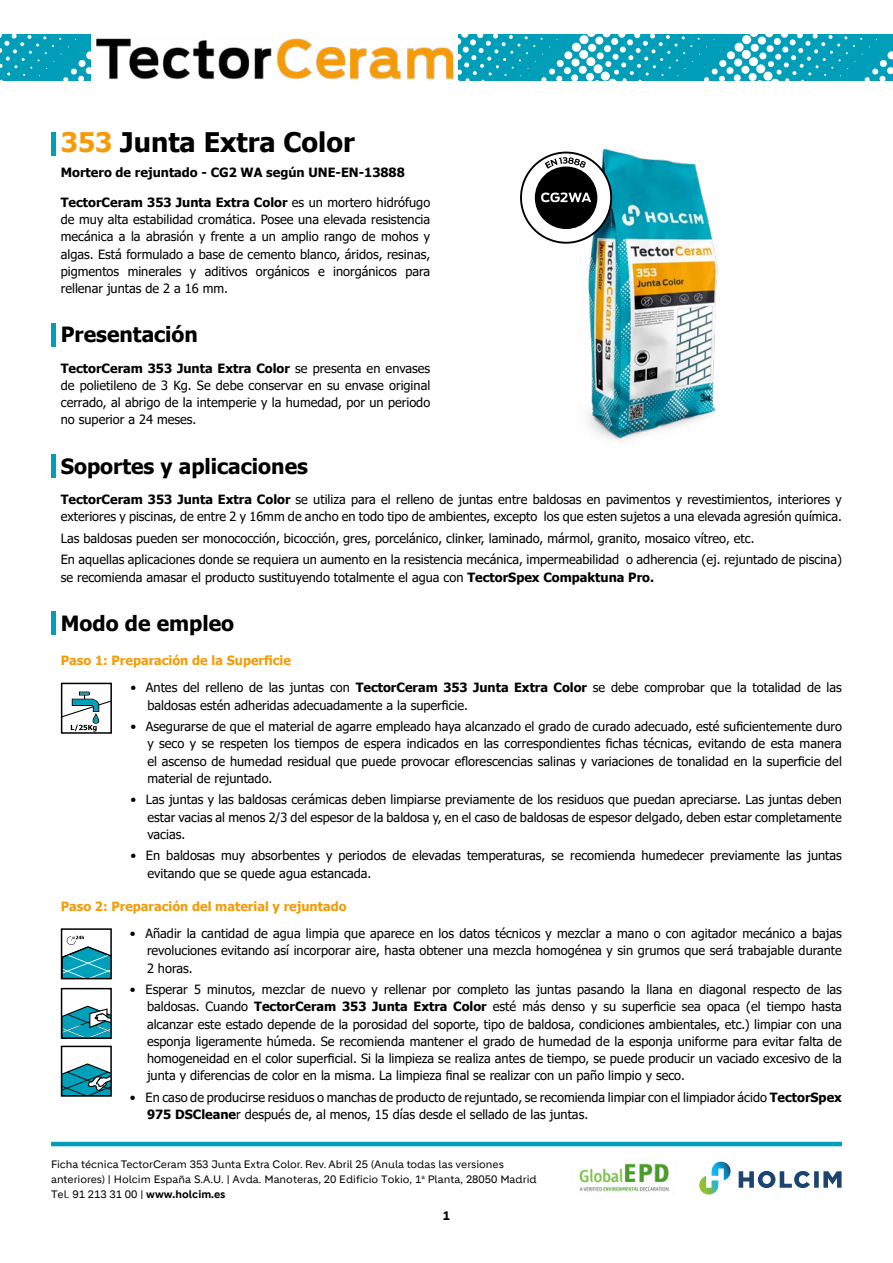
<style>
.page{position:relative;width:893px;height:1263px;background:#fff}
.page>*{position:absolute;margin:0;border:0;box-sizing:border-box;transform-origin:0 0}
.t1{font:700 27px "Tahoma";color:#000}
.t2{font:700 21px "Tahoma";color:#000}
.t3{font:12.75px/17.2px "Tahoma";color:#020203;text-align:justify}
.t4{font:700 12.75px "Tahoma";color:#f59b07}
.t5{font:700 12.75px "Tahoma";color:#020203}
.t6{font:700 12px "Holcim";color:#000}
.t7{font:10.5px/15px "Holcim";color:#000}
.s1{color:#f59b07}
.s2{font-weight:700;color:#000}
.s3{font-weight:700}
</style>
<div class="page">
<hr style="left:51px;top:1142px;width:791px;height:4px;background:#009eb9">
<svg style="left:739px;top:1171px;width:103px;height:17px"></svg>
<img style="left:699px;top:1162px;width:32px;height:33px">
<img style="left:579px;top:1163px;width:90px;height:29px">
<div style="left:0;top:34px;width:893px;height:47px;background:#009eb8"></div>
<div style="left:86px;top:51px;width:8px;height:8px;background:#fff;border-radius:50%"></div>
<div style="left:86px;top:67px;width:7px;height:7px;background:#fff;border-radius:50%"></div>
<svg style="left:0;top:35px;width:84px;height:46px"></svg>
<div style="left:742px;top:35px;width:9px;height:9px;background:#fff;border-radius:50%"></div>
<div style="left:742px;top:50px;width:9px;height:9px;background:#fff;border-radius:50%"></div>
<div style="left:735px;top:43px;width:9px;height:9px;background:#fff;border-radius:50%"></div>
<svg style="left:749px;top:35px;width:144px;height:46px"></svg>
<div style="left:749px;top:73px;width:8px;height:8px;background:#fff;border-radius:50%"></div>
<div style="left:741px;top:66px;width:8px;height:8px;background:#fff;border-radius:50%"></div>
<div style="left:734px;top:59px;width:8px;height:8px;background:#fff;border-radius:50%"></div>
<div style="left:727px;top:51px;width:8px;height:8px;background:#fff;border-radius:50%"></div>
<div style="left:734px;top:74px;width:7px;height:7px;background:#fff;border-radius:50%"></div>
<div style="left:726px;top:67px;width:8px;height:7px;background:#fff;border-radius:50%"></div>
<div style="left:719px;top:60px;width:7px;height:7px;background:#fff;border-radius:50%"></div>
<div style="left:579px;top:35px;width:9px;height:9px;background:#fff;border-radius:50%"></div>
<div style="left:579px;top:50px;width:9px;height:9px;background:#fff;border-radius:50%"></div>
<div style="left:572px;top:43px;width:9px;height:9px;background:#fff;border-radius:50%"></div>
<svg style="left:587px;top:35px;width:138px;height:46px"></svg>
<div style="left:586px;top:73px;width:8px;height:8px;background:#fff;border-radius:50%"></div>
<div style="left:579px;top:66px;width:8px;height:8px;background:#fff;border-radius:50%"></div>
<div style="left:571px;top:59px;width:9px;height:8px;background:#fff;border-radius:50%"></div>
<div style="left:564px;top:51px;width:8px;height:8px;background:#fff;border-radius:50%"></div>
<div style="left:571px;top:74px;width:7px;height:7px;background:#fff;border-radius:50%"></div>
<div style="left:564px;top:67px;width:7px;height:7px;background:#fff;border-radius:50%"></div>
<svg style="left:458px;top:35px;width:104px;height:46px"></svg>
<div style="left:91px;top:33px;width:367px;height:50px;background:#fff"></div>
<img style="left:96px;top:38px;width:358px;height:42px">
<div style="left:51px;top:454px;width:5px;height:24px;background:#009eb9"></div>
<div style="left:51px;top:132px;width:5px;height:24px;background:#009eb9"></div>
<div style="left:51px;top:323px;width:5px;height:24px;background:#009eb9"></div>
<div style="left:51px;top:611px;width:5px;height:24px;background:#009eb9"></div>
<svg style="left:64px;top:691px;width:45px;height:40px"></svg>
<div style="left:61px;top:683px;width:51px;height:51px;border:2px solid #000"></div>
<img style="left:565px;top:149px;width:153px;height:292px">
<svg style="left:64px;top:936px;width:45px;height:40px"></svg>
<div style="left:61px;top:928px;width:51px;height:51px;border:2px solid #000"></div>
<svg style="left:64px;top:1063px;width:45px;height:31px"></svg>
<svg style="left:64px;top:1006px;width:45px;height:30px"></svg>
<div style="left:61px;top:988px;width:51px;height:51px;border:2px solid #000"></div>
<div style="left:61px;top:1046px;width:51px;height:51px;border:2px solid #000"></div>
<svg style="left:520px;top:152px;width:92px;height:92px"></svg>
<h1 class="t1" style="left:61px;top:124px;width:296px"><span class="s1">353</span> Junta Extra Color</h1>
<p class="t5" style="left:61px;top:164px;width:345px">Mortero de rejuntado - CG2 WA según UNE-EN-13888</p>
<p class="t3" style="left:61px;top:194px;width:371px"><span class="s2">TectorCeram 353 Junta Extra Color</span> es un mortero hidrófugo de muy alta estabilidad cromática. Posee una elevada resistencia mecánica a la abrasión y frente a un amplio rango de mohos y algas. Está formulado a base de cemento blanco, áridos, resinas, pigmentos minerales y aditivos orgánicos e inorgánicos para rellenar juntas de 2 a 16 mm.</p>
<h2 class="t2" style="left:61px;top:320px;width:139px">Presentación</h2>
<p class="t3" style="left:61px;top:360px;width:371px"><span class="s2">T</span><span class="s3">ectorCeram 353 Junta Extra Color</span> se presenta en envases de polietileno de 3 Kg. Se debe conservar en su envase original cerrado, al abrigo de la intemperie y la humedad, por un periodo no superior a 24 meses.</p>
<h2 class="t2" style="left:61px;top:451px;width:249px">Soportes y aplicaciones</h2>
<p class="t3" style="left:61px;top:491px;width:783px"><span class="s3">TectorCeram 353 Junta Extra Color</span> se utiliza para el relleno de juntas entre baldosas en pavimentos y revestimientos, interiores y exteriores y piscinas, de entre 2 y 16mm de ancho en todo tipo de ambientes, excepto los que esten sujetos a una elevada agresión química.</p>
<p class="t3" style="left:61px;top:528px;width:783px;line-height:21.5px">Las baldosas pueden ser monococción, bicocción, gres, porcelánico, clinker, laminado, mármol, granito, mosaico vítreo, etc.<br>En aquellas aplicaciones donde se requiera un aumento en la resistencia mecánica, impermeabilidad o adherencia (ej. rejuntado de piscina)</p>
<p class="t3" style="left:61px;top:569px;width:595px">se recomienda amasar el producto sustituyendo totalmente el agua con <span class="s3">TectorSpex Compaktuna Pro.</span></p>
<h2 class="t2" style="left:61px;top:608px;width:175px">Modo de empleo</h2>
<p class="t4" style="left:61px;top:652px;width:231px">Paso 1: Preparación de la Superficie</p>
<p class="t3" style="left:147px;top:680px;width:696px;text-indent:-17px">• Antes del relleno de las juntas con <span class="s3">TectorCeram 353 Junta Extra Color</span> se debe comprobar que la totalidad de las baldosas estén adheridas adecuadamente a la superficie.</p>
<p class="t3" style="left:147px;top:719px;width:696px;text-indent:-17px">• Asegurarse de que el material de agarre empleado haya alcanzado el grado de curado adecuado, esté suficientemente duro y seco y se respeten los tiempos de espera indicados en las correspondientes fichas técnicas, evitando de esta manera el ascenso de humedad residual que puede provocar eflorescencias salinas y variaciones de tonalidad en la superficie del material de rejuntado.</p>
<p class="t3" style="left:147px;top:792px;width:696px;text-indent:-17px">• Las juntas y las baldosas cerámicas deben limpiarse previamente de los residuos que puedan apreciarse. Las juntas deben estar vacias al menos 2/3 del espesor de la baldosa y, en el caso de baldosas de espesor delgado, deben estar completamente vacias.</p>
<p class="t3" style="left:147px;top:848px;width:696px;text-indent:-17px">• En baldosas muy absorbentes y periodos de elevadas temperaturas, se recomienda humedecer previamente las juntas evitando que se quede agua estancada.</p>
<p class="t4" style="left:61px;top:897px;width:287px">Paso 2: Preparación del material y rejuntado</p>
<p class="t3" style="left:147px;top:925px;width:696px;text-indent:-17px">• Añadir la cantidad de agua limpia que aparece en los datos técnicos y mezclar a mano o con agitador mecánico a bajas revoluciones evitando así incorporar aire, hasta obtener una mezcla homogénea y sin grumos que será trabajable durante 2 horas.</p>
<p class="t3" style="left:147px;top:981px;width:696px;text-indent:-17px">• Esperar 5 minutos, mezclar de nuevo y rellenar por completo las juntas pasando la llana en diagonal respecto de las baldosas. Cuando <span class="s3">TectorCeram 353 Junta Extra Color</span> esté más denso y su superficie sea opaca (el tiempo hasta alcanzar este estado depende de la porosidad del soporte, tipo de baldosa, condiciones ambientales, etc.) limpiar con una esponja ligeramente húmeda. Se recomienda mantener el grado de humedad de la esponja uniforme para evitar falta de homogeneidad en el color superficial. Si la limpieza se realiza antes de tiempo, se puede producir un vaciado excesivo de la junta y diferencias de color en la misma. La limpieza final se realizar con un paño limpio y seco.</p>
<p class="t3" style="left:147px;top:1089px;width:696px;text-indent:-17px">• En caso de producirse residuos o manchas de producto de rejuntado, se recomienda limpiar con el limpiador ácido <span class="s3">TectorSpex<br>975 DSCleane</span>r después de, al menos, 15 días desde el sellado de las juntas.</p>
<p class="t7" style="left:51px;top:1156px;width:487px">Ficha técnica TectorCeram 353 Junta Extra Color. Rev. Abril 25 (Anula todas las versiones anteriores) | Holcim España S.A.U. | Avda. Manoteras, 20 Edificio Tokio, 1<sup>a</sup> Planta, 28050 Madrid<br>Tel. 91 213 31 00 | <span class="s3">www.holcim.es</span></p>
<p class="t6" style="left:443px;top:1209px;width:9px">1</p>
</div>
